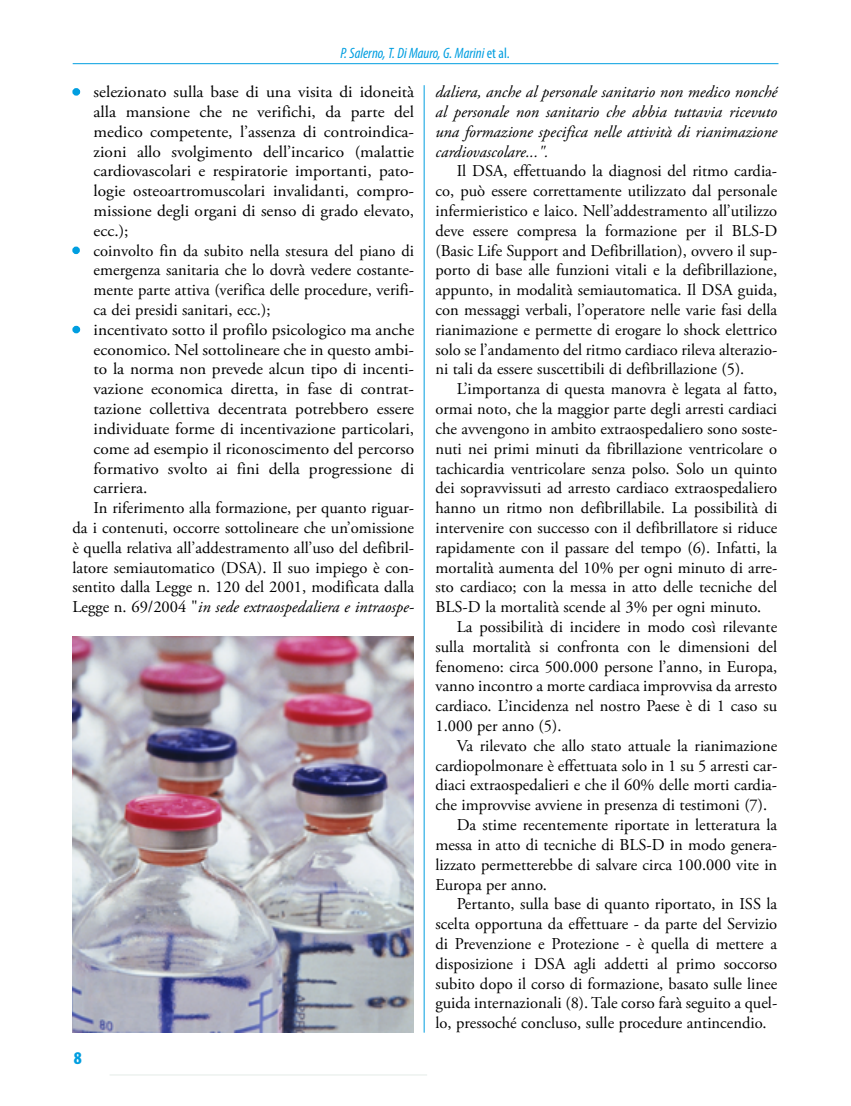
<style>
.page{position:relative;width:851px;height:1106px;background:#fff}
.page>*{position:absolute;margin:0;border:0;box-sizing:border-box;transform-origin:0 0}
.t1{font:900 condensed 18px "Myriad Pro";color:#009ee0}
.t2{font:16.5px/19.8px "Adobe Garamond Pro";color:#000;text-align:justify}
.t3{font:16.5px/19.8px "Adobe Garamond Pro";color:#000;text-align:justify;scale:1.05 1}
.t4{font:italic 16.5px/19.8px "Adobe Garamond Pro";color:#000;text-align:justify}
.t5{font:italic condensed 15px "Myriad Pro";color:#009ee0}
.s1{font-style:normal}
.s2{color:#009ee0}
</style>
<div class="page">
<hr style="left:109px;top:1074px;width:318px;height:1px;background:#e4ebe7">
<hr style="left:73px;top:63px;width:705px;height:1px;background:#009ee0">
<div style="left:72px;top:88px;width:8px;height:8px;border:3px solid #009ee0;border-radius:50%"></div>
<div style="left:72px;top:246px;width:8px;height:8px;border:3px solid #009ee0;border-radius:50%"></div>
<div style="left:72px;top:326px;width:8px;height:7px;border:3px solid #009ee0;border-radius:50%"></div>
<hr style="left:423px;top:85px;width:1px;height:947px;background:#009ee0">
<img style="left:72px;top:636px;width:341px;height:396px">
<p class="t5" style="left:340px;top:44px;width:170px">P. Salerno, T. Di Mauro, G. Marini <span class="s1">et al.</span></p>
<p class="t3" style="left:94px;top:83px;width:307px;text-indent:-21px"><span class="s2">•</span> selezionato sulla base di una visita di idoneità alla mansione che ne verifichi, da parte del medico competente, l’assenza di controindica&shy;zioni allo svolgimento dell’incarico (malattie cardiovascolari e respiratorie importanti, pato&shy;logie osteoartromuscolari invalidanti, compro&shy;missione degli organi di senso di grado elevato, ecc.);</p>
<p class="t2" style="left:94px;top:241px;width:322px;text-indent:-21px"><span class="s2">•</span> coinvolto fin da subito nella stesura del piano di emergenza sanitaria che lo dovrà vedere costante&shy;mente parte attiva (verifica delle procedure, verifi&shy;ca dei presidi sanitari, ecc.);</p>
<p class="t3" style="left:72px;top:320px;width:327px"><span class="s2">•</span> incentivato sotto il profilo psicologico ma anche</p>
<p class="t3" style="left:94px;top:340px;width:307px">economico. Nel sottolineare che in questo ambi-</p>
<p class="t3" style="left:94px;top:360px;width:307px">to la norma non prevede alcun tipo di incenti-</p>
<p class="t3" style="left:94px;top:380px;width:307px">vazione economica diretta, in fase di contrat-</p>
<p class="t3" style="left:94px;top:399px;width:307px">tazione collettiva decentrata potrebbero essere</p>
<p class="t3" style="left:94px;top:419px;width:307px">individuate forme di incentivazione particolari,</p>
<p class="t3" style="left:94px;top:439px;width:307px">come ad esempio il riconoscimento del percorso</p>
<p class="t3" style="left:94px;top:459px;width:307px">formativo svolto ai fini della progressione di</p>
<p class="t3" style="left:94px;top:479px;width:53px">carriera.</p>
<p class="t2" style="left:94px;top:498px;width:322px">In riferimento alla formazione, per quanto riguar-</p>
<p class="t2" style="left:72px;top:518px;width:343px">da i contenuti, occorre sottolineare che un’omissione</p>
<p class="t2" style="left:72px;top:538px;width:343px">è quella relativa all’addestramento all’uso del defibril-</p>
<p class="t2" style="left:72px;top:558px;width:343px">latore semiautomatico (DSA). Il suo impiego è con-</p>
<p class="t2" style="left:72px;top:578px;width:343px">sentito dalla Legge n. 120 del 2001, modificata dalla</p>
<p class="t4" style="left:72px;top:597px;width:343px"><span class="s1">Legge n. 69/2004 "</span>in sede extraospedaliera e intraospe-</p>
<p class="t4" style="left:435px;top:82px;width:343px">daliera, anche al personale sanitario non medico nonché al personale non sanitario che abbia tuttavia ricevuto una formazione specifica nelle attività di rianimazione cardiovascolare...".</p>
<p class="t2" style="left:435px;top:162px;width:343px;text-indent:21px">Il DSA, effettuando la diagnosi del ritmo cardia&shy;co, può essere correttamente utilizzato dal personale infermieristico e laico. Nell’addestramento all’utilizzo deve essere compresa la formazione per il BLS-D (Basic Life Support and Defibrillation), ovvero il sup&shy;porto di base alle funzioni vitali e la defibrillazione, appunto, in modalità semiautomatica. Il DSA guida, con messaggi verbali, l’operatore nelle varie fasi della rianimazione e permette di erogare lo shock elettrico solo se l’andamento del ritmo cardiaco rileva alterazio&shy;ni tali da essere suscettibili di defibrillazione (5).</p>
<p class="t2" style="left:456px;top:380px;width:322px">L’importanza di questa manovra è legata al fatto,</p>
<p class="t2" style="left:435px;top:399px;width:343px">ormai noto, che la maggior parte degli arresti cardiaci</p>
<p class="t2" style="left:435px;top:419px;width:343px">che avvengono in ambito extraospedaliero sono soste-</p>
<p class="t2" style="left:435px;top:439px;width:343px">nuti nei primi minuti da fibrillazione ventricolare o</p>
<p class="t2" style="left:435px;top:459px;width:343px">tachicardia ventricolare senza polso. Solo un quinto</p>
<p class="t2" style="left:435px;top:479px;width:343px">dei sopravvissuti ad arresto cardiaco extraospedaliero</p>
<p class="t2" style="left:435px;top:498px;width:343px">hanno un ritmo non defibrillabile. La possibilità di</p>
<p class="t2" style="left:435px;top:518px;width:343px">intervenire con successo con il defibrillatore si riduce</p>
<p class="t2" style="left:435px;top:538px;width:343px">rapidamente con il passare del tempo (6). Infatti, la</p>
<p class="t2" style="left:435px;top:558px;width:343px">mortalità aumenta del 10% per ogni minuto di arre-</p>
<p class="t2" style="left:435px;top:578px;width:343px">sto cardiaco; con la messa in atto delle tecniche del</p>
<p class="t2" style="left:435px;top:597px;width:327px">BLS-D la mortalità scende al 3% per ogni minuto.</p>
<p class="t2" style="left:456px;top:617px;width:322px">La possibilità di incidere in modo così rilevante</p>
<p class="t2" style="left:435px;top:637px;width:343px">sulla mortalità si confronta con le dimensioni del</p>
<p class="t2" style="left:435px;top:657px;width:343px">fenomeno: circa 500.000 persone l’anno, in Europa,</p>
<p class="t2" style="left:435px;top:677px;width:343px">vanno incontro a morte cardiaca improvvisa da arresto</p>
<p class="t2" style="left:435px;top:696px;width:343px">cardiaco. L’incidenza nel nostro Paese è di 1 caso su</p>
<p class="t2" style="left:435px;top:716px;width:128px">1.000 per anno (5).</p>
<p class="t2" style="left:456px;top:736px;width:322px">Va rilevato che allo stato attuale la rianimazione</p>
<p class="t2" style="left:435px;top:756px;width:343px">cardiopolmonare è effettuata solo in 1 su 5 arresti car-</p>
<p class="t2" style="left:435px;top:776px;width:343px">diaci extraospedalieri e che il 60% delle morti cardia-</p>
<p class="t2" style="left:435px;top:795px;width:333px">che improvvise avviene in presenza di testimoni (7).</p>
<p class="t2" style="left:456px;top:815px;width:322px">Da stime recentemente riportate in letteratura la</p>
<p class="t2" style="left:435px;top:835px;width:343px">messa in atto di tecniche di BLS-D in modo genera-</p>
<p class="t2" style="left:435px;top:855px;width:343px">lizzato permetterebbe di salvare circa 100.000 vite in</p>
<p class="t2" style="left:435px;top:875px;width:113px">Europa per anno.</p>
<p class="t2" style="left:456px;top:894px;width:322px">Pertanto, sulla base di quanto riportato, in ISS la</p>
<p class="t2" style="left:435px;top:914px;width:343px">scelta opportuna da effettuare - da parte del Servizio</p>
<p class="t2" style="left:435px;top:934px;width:343px">di Prevenzione e Protezione - è quella di mettere a</p>
<p class="t2" style="left:435px;top:954px;width:343px">disposizione i DSA agli addetti al primo soccorso</p>
<p class="t2" style="left:435px;top:974px;width:343px">subito dopo il corso di formazione, basato sulle linee</p>
<p class="t2" style="left:435px;top:993px;width:343px">guida internazionali (8). Tale corso farà seguito a quel-</p>
<p class="t2" style="left:435px;top:1013px;width:332px">lo, pressoché concluso, sulle procedure antincendio.</p>
<p class="t1" style="left:74px;top:1046px;width:9px">8</p>
</div>
